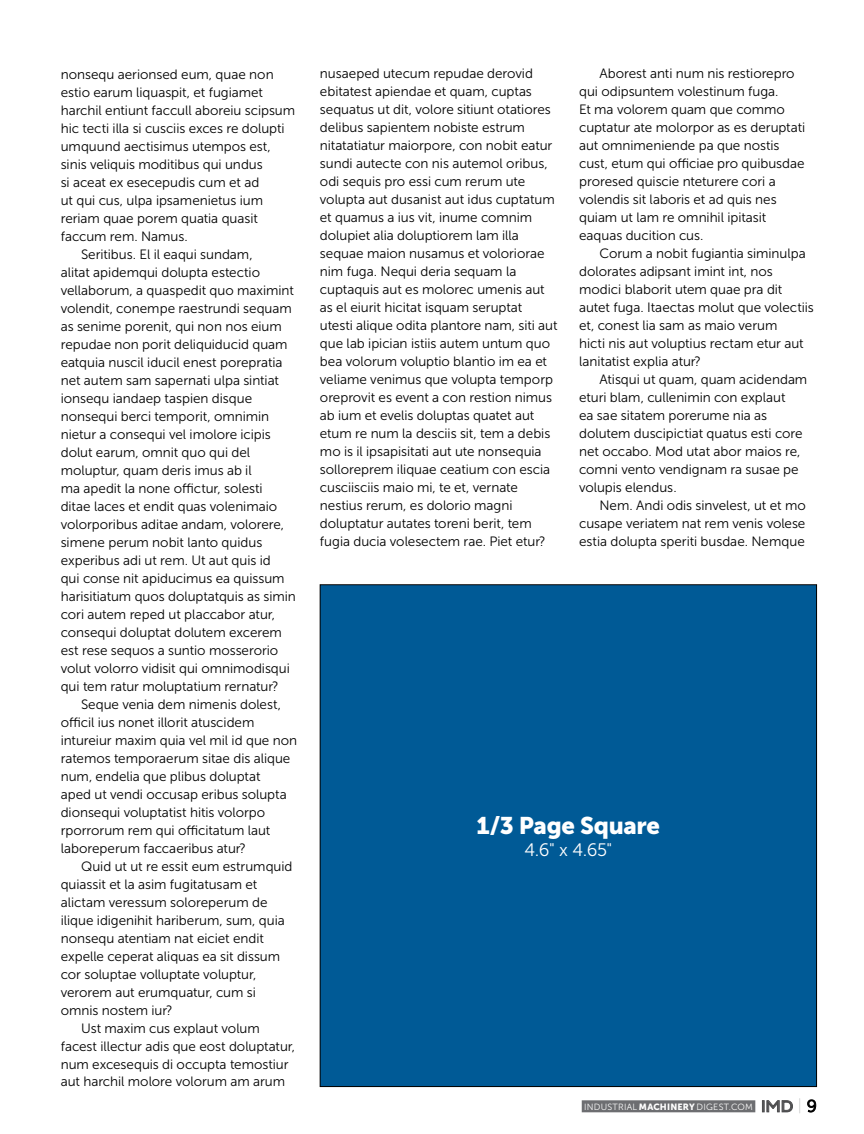
<style>
.page{position:relative;width:864px;height:1134px;background:#fff}
.page>*{position:absolute;margin:0;border:0;box-sizing:border-box;transform-origin:0 0}
.t1{font:24px "Museo Sans 900";letter-spacing:-.015em;color:#fff}
.t2{font:18px "Museo Sans 300";color:#fff}
.t3{font:13.5px/18px "Museo Sans 300";letter-spacing:-.005em;color:#000}
.t4{font:9px "Museo Sans 300";letter-spacing:.025em;color:#fff}
.s1{font-family:"Museo Sans 900"}
.s2{font-family:"Pluto";font-size:16.5px;color:#4d4d4f}
.s3{font-family:"Helvetica Neue";font-weight:200;font-size:15px;color:#808285}
.s4{font-family:"Trade Gothic";font-size:16.5px;color:#000}
</style>
<div class="page">
<div style="left:582px;top:1100px;width:173px;height:12px;background:#6d6e71"></div>
<div style="left:320px;top:585px;width:497px;height:502px;background:#005a96"></div>
<p class="t3" style="left:61px;top:65px;width:214px">nonsequ aerionsed eum, quae non</p>
<p class="t3" style="left:61px;top:83px;width:204px">estio earum liquaspit, et fugiamet</p>
<p class="t3" style="left:61px;top:101px;width:236px">harchil entiunt faccull aboreiu scipsum</p>
<p class="t3" style="left:61px;top:119px;width:225px">hic tecti illa si cusciis exces re dolupti</p>
<p class="t3" style="left:61px;top:137px;width:212px">umquund aectisimus utempos est,</p>
<p class="t3" style="left:61px;top:155px;width:204px">sinis veliquis moditibus qui undus</p>
<p class="t3" style="left:61px;top:173px;width:200px">si aceat ex esecepudis cum et ad</p>
<p class="t3" style="left:61px;top:191px;width:204px">ut qui cus, ulpa ipsamenietus ium</p>
<p class="t3" style="left:61px;top:209px;width:199px">reriam quae porem quatia quasit</p>
<p class="t3" style="left:61px;top:227px;width:129px">faccum rem. Namus.</p>
<p class="t3" style="left:81px;top:245px;width:173px">Seritibus. El il eaqui sundam,</p>
<p class="t3" style="left:61px;top:263px;width:201px">alitat apidemqui dolupta estectio</p>
<p class="t3" style="left:61px;top:281px;width:235px">vellaborum, a quaspedit quo maximint</p>
<p class="t3" style="left:61px;top:299px;width:233px">volendit, conempe raestrundi sequam</p>
<p class="t3" style="left:61px;top:317px;width:223px">as senime porenit, qui non nos eium</p>
<p class="t3" style="left:61px;top:335px;width:228px">repudae non porit deliquiducid quam</p>
<p class="t3" style="left:61px;top:353px;width:223px">eatquia nuscil iducil enest porepratia</p>
<p class="t3" style="left:61px;top:371px;width:220px">net autem sam sapernati ulpa sintiat</p>
<p class="t3" style="left:61px;top:389px;width:193px">ionsequ iandaep taspien disque</p>
<p class="t3" style="left:61px;top:407px;width:210px">nonsequi berci temporit, omnimin</p>
<p class="t3" style="left:61px;top:425px;width:212px">nietur a consequi vel imolore icipis</p>
<p class="t3" style="left:61px;top:443px;width:191px">dolut earum, omnit quo qui del</p>
<p class="t3" style="left:61px;top:461px;width:192px">moluptur, quam deris imus ab il</p>
<p class="t3" style="left:61px;top:479px;width:204px">ma apedit la none offictur, solesti</p>
<p class="t3" style="left:61px;top:497px;width:218px">ditae laces et endit quas volenimaio</p>
<p class="t3" style="left:61px;top:515px;width:225px">volorporibus aditae andam, volorere,</p>
<p class="t3" style="left:61px;top:533px;width:203px">simene perum nobit lanto quidus</p>
<p class="t3" style="left:61px;top:551px;width:212px">experibus adi ut rem. Ut aut quis id</p>
<p class="t3" style="left:61px;top:569px;width:225px">qui conse nit apiducimus ea quissum</p>
<p class="t3" style="left:61px;top:587px;width:237px">harisitiatum quos doluptatquis as simin</p>
<p class="t3" style="left:61px;top:605px;width:216px">cori autem reped ut placcabor atur,</p>
<p class="t3" style="left:61px;top:623px;width:223px">consequi doluptat dolutem excerem</p>
<p class="t3" style="left:61px;top:641px;width:219px">est rese sequos a suntio mosserorio</p>
<p class="t3" style="left:61px;top:659px;width:231px">volut volorro vidisit qui omnimodisqui</p>
<p class="t3" style="left:61px;top:677px;width:219px">qui tem ratur moluptatium rernatur?</p>
<p class="t3" style="left:81px;top:695px;width:201px">Seque venia dem nimenis dolest,</p>
<p class="t3" style="left:61px;top:713px;width:195px">officil ius nonet illorit atuscidem</p>
<p class="t3" style="left:61px;top:731px;width:238px">intureiur maxim quia vel mil id que non</p>
<p class="t3" style="left:61px;top:749px;width:231px">ratemos temporaerum sitae dis alique</p>
<p class="t3" style="left:61px;top:767px;width:201px">num, endelia que plibus doluptat</p>
<p class="t3" style="left:61px;top:785px;width:227px">aped ut vendi occusap eribus solupta</p>
<p class="t3" style="left:61px;top:803px;width:206px">dionsequi voluptatist hitis volorpo</p>
<p class="t3" style="left:61px;top:821px;width:211px">rporrorum rem qui officitatum laut</p>
<p class="t3" style="left:61px;top:839px;width:187px">laboreperum faccaeribus atur?</p>
<p class="t3" style="left:81px;top:857px;width:213px">Quid ut ut re essit eum estrumquid</p>
<p class="t3" style="left:61px;top:875px;width:198px">quiassit et la asim fugitatusam et</p>
<p class="t3" style="left:61px;top:893px;width:208px">alictam veressum soloreperum de</p>
<p class="t3" style="left:61px;top:911px;width:226px">ilique idigenihit hariberum, sum, quia</p>
<p class="t3" style="left:61px;top:929px;width:205px">nonsequ atentiam nat eiciet endit</p>
<p class="t3" style="left:61px;top:947px;width:221px">expelle ceperat aliquas ea sit dissum</p>
<p class="t3" style="left:61px;top:965px;width:197px">cor soluptae volluptate voluptur,</p>
<p class="t3" style="left:61px;top:983px;width:197px">verorem aut erumquatur, cum si</p>
<p class="t3" style="left:61px;top:1001px;width:113px">omnis nostem iur?</p>
<p class="t3" style="left:81px;top:1019px;width:180px">Ust maxim cus explaut volum</p>
<p class="t3" style="left:61px;top:1037px;width:236px">facest illectur adis que eost doluptatur,</p>
<p class="t3" style="left:61px;top:1055px;width:229px">num excesequis di occupta temostiur</p>
<p class="t3" style="left:61px;top:1073px;width:226px">aut harchil molore volorum am arum</p>
<p class="t3" style="left:320px;top:65px;width:239px">nusaeped utecum repudae derovid ebitatest apiendae et quam, cuptas sequatus ut dit, volore sitiunt otatiores delibus sapientem nobiste estrum nitatatiatur maiorpore, con nobit eatur sundi autecte con nis autemol oribus, odi sequis pro essi cum rerum ute volupta aut dusanist aut idus cuptatum et quamus a ius vit, inume comnim dolupiet alia doluptiorem lam illa sequae maion nusamus et voloriorae nim fuga. Nequi deria sequam la cuptaquis aut es molorec umenis aut as el eiurit hicitat isquam seruptat utesti alique odita plantore nam, siti aut que lab ipician istiis autem untum quo bea volorum voluptio blantio im ea et veliame venimus que volupta temporp oreprovit es event a con restion nimus ab ium et evelis doluptas quatet aut etum re num la desciis sit, tem a debis mo is il ipsapisitati aut ute nonsequia solloreprem iliquae ceatium con escia cusciisciis maio mi, te et, vernate nestius rerum, es dolorio magni doluptatur autates toreni berit, tem fugia ducia volesectem rae. Piet etur?</p>
<p class="t3" style="left:579px;top:65px;width:228px;text-indent:20px">Aborest anti num nis restiorepro qui odipsuntem volestinum fuga.<br>Et ma volorem quam que commo cuptatur ate molorpor as es deruptati aut omnimeniende pa que nostis cust, etum qui officiae pro quibusdae proresed quiscie nteturere cori a volendis sit laboris et ad quis nes quiam ut lam re omnihil ipitasit eaquas ducition cus.</p>
<p class="t3" style="left:579px;top:245px;width:236px;text-indent:20px">Corum a nobit fugiantia siminulpa dolorates adipsant imint int, nos modici blaborit utem quae pra dit autet fuga. Itaectas molut que volectiis et, conest lia sam as maio verum<br>hicti nis aut voluptius rectam etur aut lanitatist explia atur?</p>
<p class="t3" style="left:579px;top:371px;width:230px;text-indent:20px">Atisqui ut quam, quam acidendam eturi blam, cullenimin con explaut<br>ea sae sitatem porerume nia as dolutem duscipictiat quatus esti core net occabo. Mod utat abor maios re, comni vento vendignam ra susae pe volupis elendus.</p>
<p class="t3" style="left:579px;top:497px;width:228px;text-align:justify;text-indent:20px">Nem. Andi odis sinvelest, ut et mo cusape veriatem nat rem venis volese estia dolupta speriti busdae. Nemque</p>
<h1 class="t1" style="left:477px;top:812px;width:185px">1/3 Page Square</h1>
<h2 class="t2" style="left:524px;top:840px;width:89px">4.6" x 4.65"</h2>
<p class="t4" style="left:584px;top:1102px;width:234px">INDUSTRIAL <span class="s1">MACHINERY</span> DIGEST.COM <span class="s2">IMD</span> <span class="s3">|</span> <span class="s4">9</span></p>
</div>
